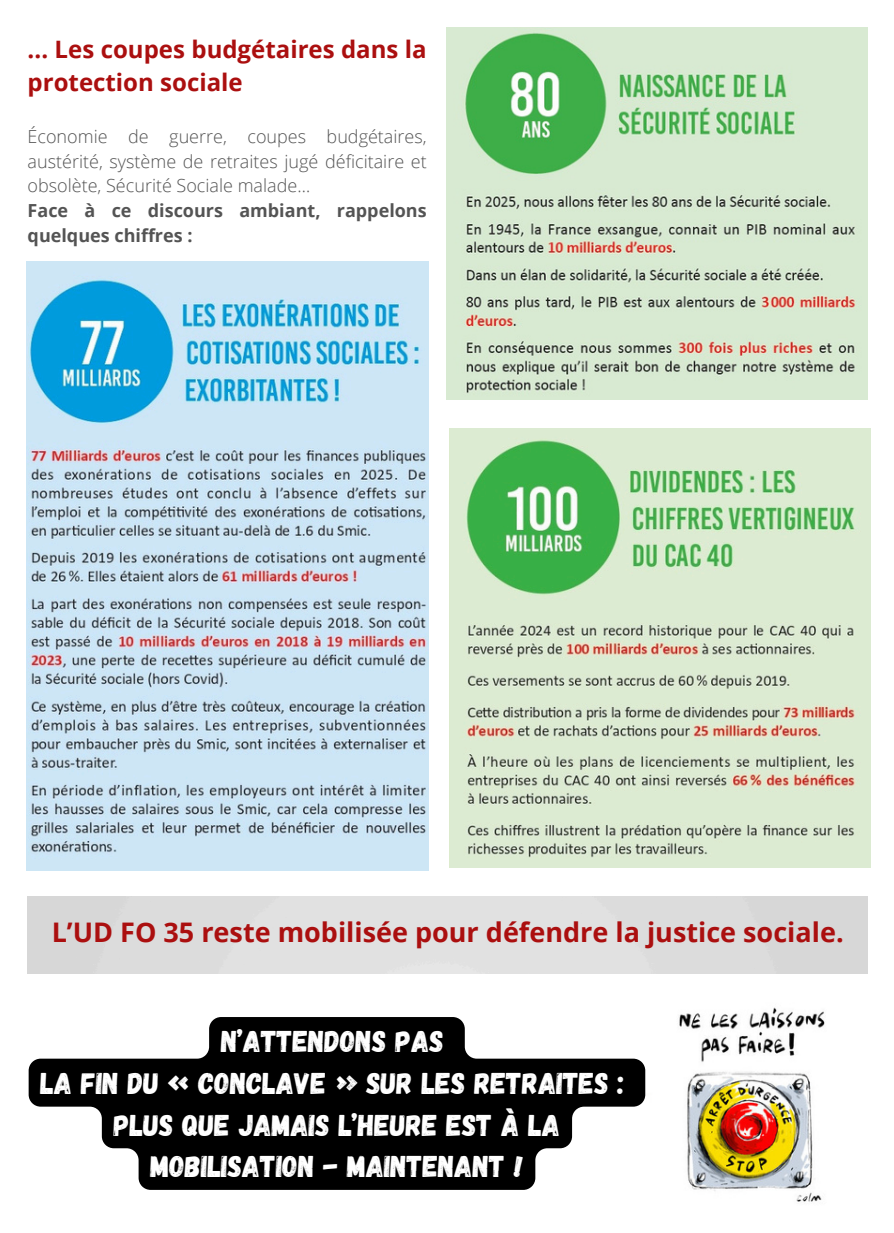
<style>
.page{position:relative;width:894px;height:1233px;background:#fff}
.page>*{position:absolute;margin:0;border:0;box-sizing:border-box;transform-origin:0 0}
.t1{font:30px/41.5px "Gagalin";color:#fff;text-align:center}
.t2{font:700 27px "Open Sans";color:#ab0f0f}
.t3{font:700 24px/32.5px "Open Sans";color:#ab0f0f}
.t4{font:300 18px/24.8px "Open Sans";color:#545454;text-align:justify}
.t5{font:700 18px/24.8px "Open Sans";color:#545454}
</style>
<div class="page">
<img style="left:679px;top:1007px;width:146px;height:195px">
<img style="left:26px;top:262px;width:402px;height:609px">
<img style="left:449px;top:428px;width:420px;height:439px">
<img style="left:446px;top:28px;width:421px;height:372px">
<svg style="left:29px;top:1017px;width:616px;height:173px;fill:#000"></svg>
<p class="t3" style="left:28px;top:33px;width:400px">... Les coupes budgétaires dans la protection sociale</p>
<p class="t4" style="left:28px;top:123px;width:400px">Économie de guerre, coupes budgétaires, austérité, système de retraites jugé déficitaire et obsolète, Sécurité Sociale malade…</p>
<p class="t5" style="left:28px;top:198px;width:400px">Face à ce discours ambiant, rappelons quelques chiffres :</p>
<p class="t2" style="left:52px;top:913px;width:793px">L’UD FO 35 reste mobilisée pour défendre la justice sociale.</p>
<p class="t1" style="left:41px;top:1019px;width:585px">N’ATTENDONS PAS<br>LA FIN DU « CONCLAVE » SUR LES RETRAITES :<br>PLUS QUE JAMAIS L’HEURE EST À LA<br>MOBILISATION - MAINTENANT !</p>
</div>
